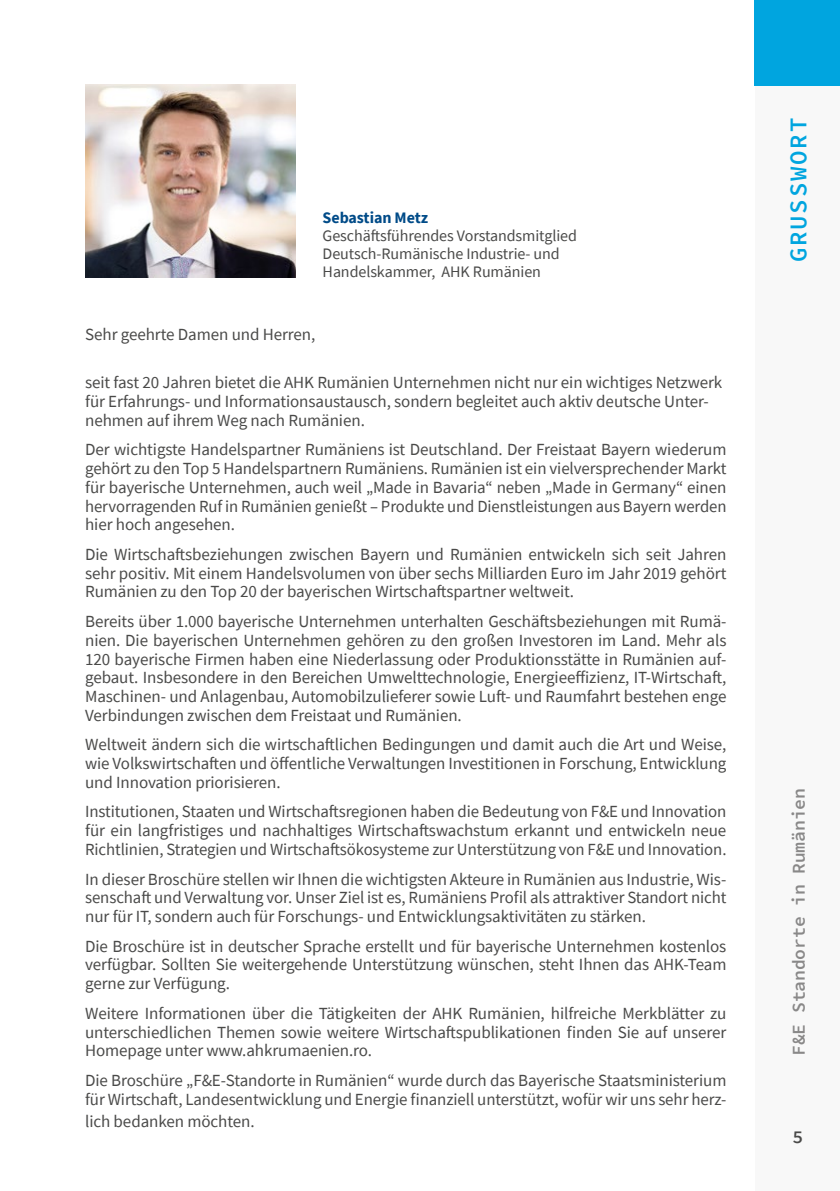
<style>
.page{position:relative;width:840px;height:1191px;background:#fff}
.page>*{position:absolute;margin:0;border:0;box-sizing:border-box;transform-origin:0 0}
.t1{font:600 24px "Source Code Pro";letter-spacing:.075em;color:#00a5df}
.t2{font:600 18px "Source Code Pro";letter-spacing:-.005em;color:#898888}
.t3{font:600 18px "Source Code Pro";color:#4a4a49}
.t4{font:17px/18.6px "Source Sans Pro";letter-spacing:-.005em;color:#4a4a49;text-align:justify}
.t5{font:16px/18px "Source Sans Pro";letter-spacing:-.005em;color:#4a4a49}
.t6{font:700 16px "Source Sans Pro";letter-spacing:-.005em;color:#004b88}
</style>
<div class="page">
<div style="left:754px;top:0;width:85px;height:1191px;background:#f8f8f8"></div>
<div style="left:754px;top:0;width:85px;height:85px;background:#00a5df"></div>
<img style="left:85px;top:84px;width:210px;height:193px">
<p class="t6" style="left:322px;top:207px;width:107px">Sebastian Metz</p>
<p class="t5" style="left:322px;top:227px;width:256px">Geschäftsführendes Vorstandsmitglied</p>
<p class="t5" style="left:322px;top:245px;width:238px">Deutsch-Rumänische Industrie- und<br>Handelskammer, AHK Rumänien</p>
<p class="t4" style="left:85px;top:325px;width:232px">Sehr geehrte Damen und Herren,</p>
<p class="t4" style="left:85px;top:373px;width:638px;text-align:left">seit fast 20 Jahren bietet die AHK Rumänien Unternehmen nicht nur ein wichtiges Netzwerk für Erfahrungs- und Informationsaustausch, sondern begleitet auch aktiv deutsche Unter&shy;nehmen auf ihrem Weg nach Rumänien.</p>
<p class="t4" style="left:85px;top:440px;width:642px">Der wichtigste Handelspartner Rumäniens ist Deutschland. Der Freistaat Bayern wiederum gehört zu den Top 5 Handelspartnern Rumäniens. Rumänien ist ein vielversprechender Markt für bayerische Unternehmen, auch weil „Made in Bavaria“ neben „Made in Germany“ einen hervorragenden Ruf in Rumänien genießt – Produkte und Dienstleistungen aus Bayern werden hier hoch angesehen.</p>
<p class="t4" style="left:85px;top:545px;width:642px">Die Wirtschaftsbeziehungen zwischen Bayern und Rumänien entwickeln sich seit Jahren sehr positiv. Mit einem Handelsvolumen von über sechs Milliarden Euro im Jahr 2019 gehört Rumänien zu den Top 20 der bayerischen Wirtschaftspartner weltweit.</p>
<p class="t4" style="left:85px;top:612px;width:642px">Bereits über 1.000 bayerische Unternehmen unterhalten Geschäftsbeziehungen mit Rumä&shy;nien. Die bayerischen Unternehmen gehören zu den großen Investoren im Land. Mehr als 120 bayerische Firmen haben eine Niederlassung oder Produktionsstätte in Rumänien auf&shy;gebaut. Insbesondere in den Bereichen Umwelttechnologie, Energieeffizienz, IT-Wirtschaft, Maschinen- und Anlagenbau, Automobilzulieferer sowie Luft- und Raumfahrt bestehen enge Verbindungen zwischen dem Freistaat und Rumänien.</p>
<p class="t4" style="left:85px;top:735px;width:642px">Weltweit ändern sich die wirtschaftlichen Bedingungen und damit auch die Art und Weise, wie Volkswirtschaften und öffentliche Verwaltungen Investitionen in Forschung, Entwicklung und Innovation priorisieren.</p>
<p class="t4" style="left:85px;top:802px;width:642px">Institutionen, Staaten und Wirtschaftsregionen haben die Bedeutung von F&amp;E und Innovation für ein langfristiges und nachhaltiges Wirtschaftswachstum erkannt und entwickeln neue Richtlinien, Strategien und Wirtschaftsökosysteme zur Unterstützung von F&amp;E und Innovation.</p>
<p class="t4" style="left:85px;top:869px;width:642px">In dieser Broschüre stellen wir Ihnen die wichtigsten Akteure in Rumänien aus Industrie, Wis&shy;senschaft und Verwaltung vor. Unser Ziel ist es, Rumäniens Profil als attraktiver Standort nicht nur für IT, sondern auch für Forschungs- und Entwicklungsaktivitäten zu stärken.</p>
<p class="t4" style="left:85px;top:936px;width:642px">Die Broschüre ist in deutscher Sprache erstellt und für bayerische Unternehmen kostenlos verfügbar. Sollten Sie weitergehende Unterstützung wünschen, steht Ihnen das AHK-Team gerne zur Verfügung.</p>
<p class="t4" style="left:85px;top:1003px;width:642px">Weitere Informationen über die Tätigkeiten der AHK Rumänien, hilfreiche Merkblätter zu unterschiedlichen Themen sowie weitere Wirtschaftspublikationen finden Sie auf unserer Homepage unter www.ahkrumaenien.ro.</p>
<p class="t4" style="left:85px;top:1071px;width:642px">Die Broschüre „F&amp;E-Standorte in Rumänien“ wurde durch das Bayerische Staatsministerium für Wirtschaft, Landesentwicklung und Energie finanziell unterstützt, wofür wir uns sehr herz-</p>
<p class="t4" style="left:85px;top:1111px;width:171px">lich bedanken möchten.</p>
<p class="t1" style="left:782px;top:262px;width:145px;rotate:-90deg">GRUSSWORT</p>
<p class="t2" style="left:787px;top:1056px;width:269px;rotate:-90deg">F&amp;E Standorte in Rumänien</p>
<p class="t3" style="left:792px;top:1125px;width:12px">5</p>
</div>
